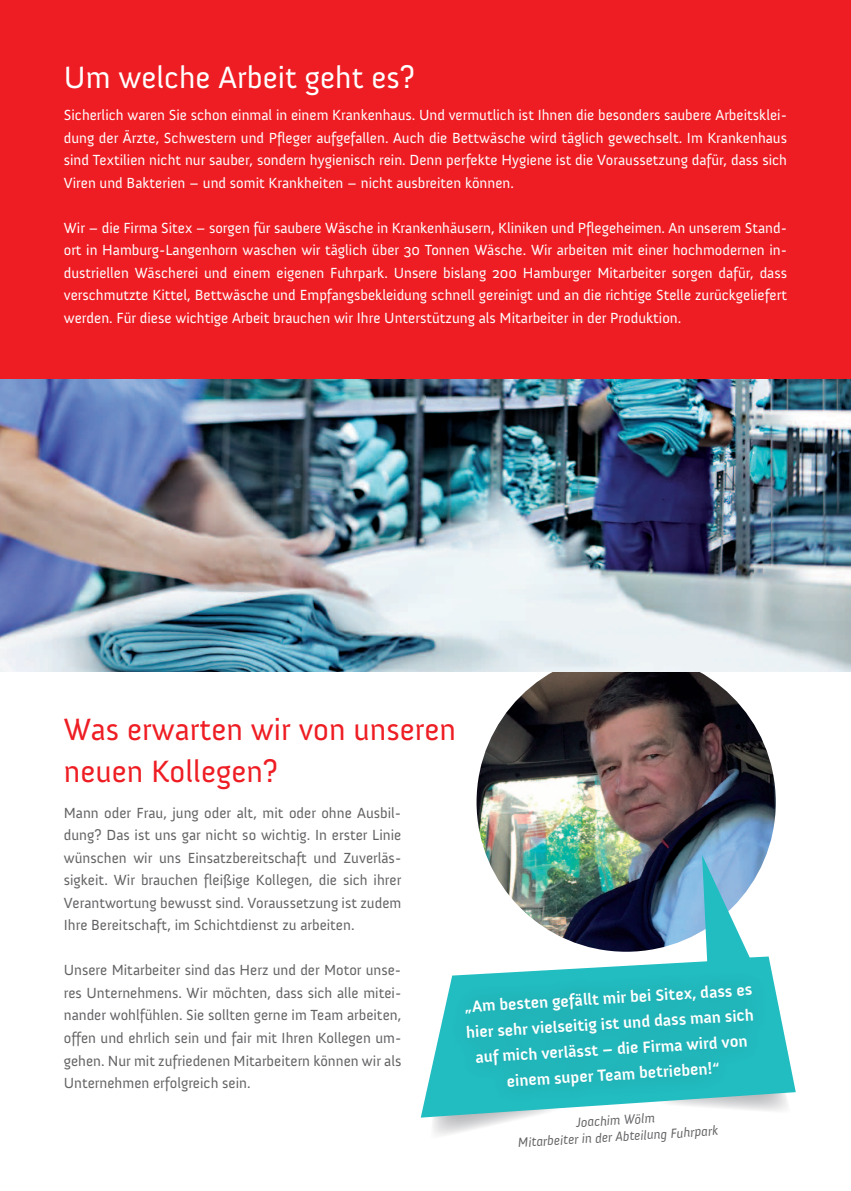
<style>
.page{position:relative;width:851px;height:1191px;background:#fff}
.page>*{position:absolute;margin:0;border:0;box-sizing:border-box;transform-origin:0 0}
.t1{font:31.5px/42px "Anivers";color:#ee1d23}
.t2{font:31.5px "Anivers";color:#fff}
.t3{font:700 16.5px/25.5px "Anivers";color:#fff;text-align:center}
.t4{font:15px/22.5px "Anivers";color:#fff;text-align:justify}
.t5{font:15px/22.5px "Anivers";color:#636366;text-align:justify}
.t6{font:italic 13.5px/16.5px "Anivers";color:#636366;text-align:center}
</style>
<div class="page">
<img style="left:476px;top:652px;width:299px;height:299px;border-radius:150px">
<img style="left:0;top:379px;width:850px;height:292px">
<div style="left:0;top:0;width:850px;height:379px;background:#ee1d23"></div>
<svg style="left:433px;top:1117px;width:92px;height:18px"></svg>
<img style="left:421px;top:855px;width:374px;height:262px">
<div style="left:448px;top:969px;width:322px;height:135px;background:#21b6ba"></div>
<h1 class="t2" style="left:64px;top:60px;width:353px">Um welche Arbeit geht es?</h1>
<p class="t4" style="left:64px;top:104px;width:724px">Sicherlich waren Sie schon einmal in einem Krankenhaus. Und vermutlich ist Ihnen die besonders saubere Arbeitsklei&shy;dung der Ärzte, Schwestern und Pfleger aufgefallen. Auch die Bettwäsche wird täglich gewechselt. Im Krankenhaus sind Textilien nicht nur sauber, sondern hygienisch rein. Denn perfekte Hygiene ist die Voraussetzung dafür, dass sich Viren und Bakterien – und somit Krankheiten – nicht ausbreiten können.</p>
<p class="t4" style="left:64px;top:217px;width:724px">Wir – die Firma Sitex – sorgen für saubere Wäsche in Krankenhäusern, Kliniken und Pflegeheimen. An unserem Stand&shy;ort in Hamburg-Langenhorn waschen wir täglich über 30 Tonnen Wäsche. Wir arbeiten mit einer hochmodernen in&shy;dustriellen Wäscherei und einem eigenen Fuhrpark. Unsere bislang 200 Hamburger Mitarbeiter sorgen dafür, dass verschmutzte Kittel, Bettwäsche und Empfangsbekleidung schnell gereinigt und an die richtige Stelle zurückgeliefert werden. Für diese wichtige Arbeit brauchen wir Ihre Unterstützung als Mitarbeiter in der Produktion.</p>
<h1 class="t1" style="left:64px;top:709px;width:394px">Was erwarten wir von unseren neuen Kollegen?</h1>
<p class="t5" style="left:64px;top:802px;width:339px">Mann oder Frau, jung oder alt, mit oder ohne Ausbil&shy;dung? Das ist uns gar nicht so wichtig. In erster Linie wünschen wir uns Einsatzbereitschaft und Zuverläs&shy;sigkeit. Wir brauchen fleißige Kollegen, die sich ihrer Verantwortung bewusst sind. Voraussetzung ist zudem Ihre Bereitschaft, im Schichtdienst zu arbeiten.</p>
<p class="t5" style="left:64px;top:959px;width:339px">Unsere Mitarbeiter sind das Herz und der Motor unse&shy;res Unternehmens. Wir möchten, dass sich alle mitei&shy;nander wohlfühlen. Sie sollten gerne im Team arbeiten, offen und ehrlich sein und fair mit Ihren Kollegen um&shy;gehen. Nur mit zufriedenen Mitarbeitern können wir als Unternehmen erfolgreich sein.</p>
<p class="t3" style="left:464px;top:993px;width:290px;rotate:-3deg">„Am besten gefällt mir bei Sitex, dass es hier sehr vielseitig ist und dass man sich auf mich verlässt – die Firma wird von einem super Team betrieben!“</p>
<p class="t6" style="left:516px;top:1117px;width:202px;rotate:-3deg">Joachim Wölm<br>Mitarbeiter in der Abteilung Fuhrpark</p>
</div>
